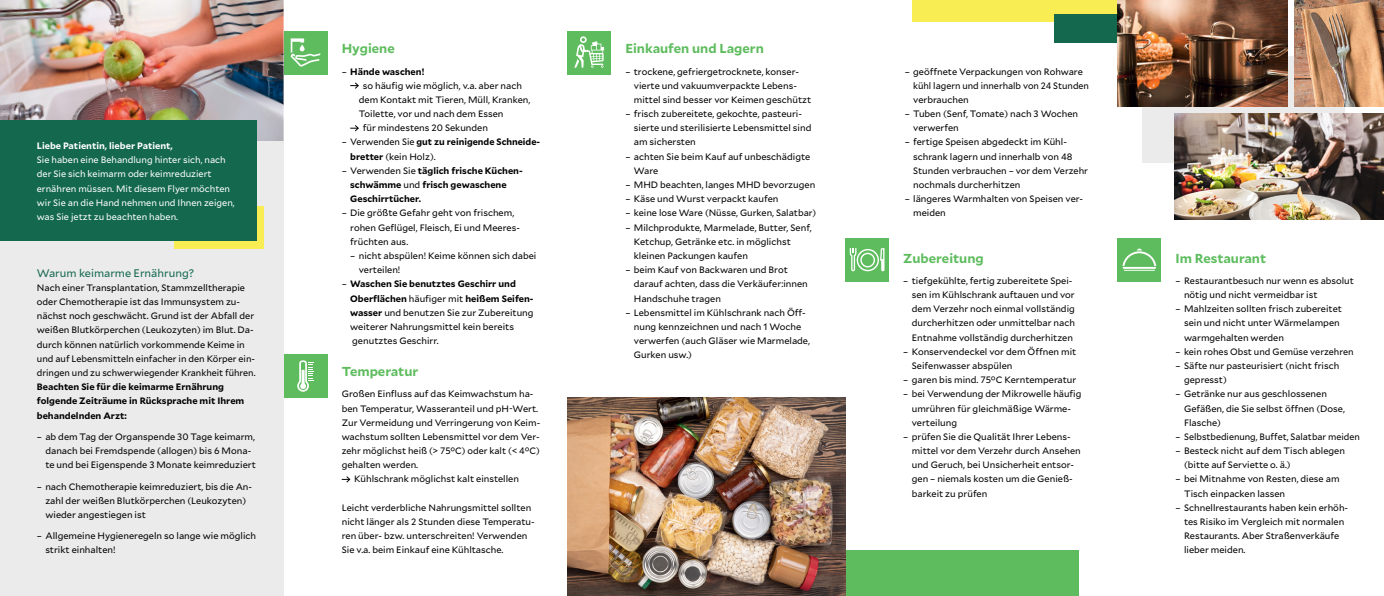
<style>
.page{position:relative;width:1384px;height:596px;background:#fff}
.page>*{position:absolute;margin:0;border:0;box-sizing:border-box;transform-origin:0 0}
.t1{font:700 13px "Mallory";color:#5ebc5e}
.t2{font:11px "Mallory";color:#13684d}
.t3{font:9.2px/14.2px "Mallory";color:#000}
.t4{font:700 9.2px/14.2px "Mallory";color:#000}
.t5{font:9.2px/14.2px "Mallory";color:#fff}
.t6{font:700 9.2px "Mallory";color:#fff}
.s1{font-weight:400}
.s2{font-weight:700}
</style>
<div class="page">
<div style="left:1142px;top:57px;width:202px;height:106px;background:#ebebec"></div>
<img style="left:0;top:0;width:283px;height:142px">
<div style="left:0;top:142px;width:283px;height:453px;background:#ebebec"></div>
<div style="left:174px;top:206px;width:90px;height:42px;background:#f8ee53"></div>
<div style="left:283px;top:30px;width:44px;height:44px;background:#5ebc5e"></div>
<svg style="left:290px;top:38px;width:30px;height:29px"></svg>
<div style="left:567px;top:30px;width:44px;height:44px;background:#5ebc5e"></div>
<svg style="left:574px;top:36px;width:30px;height:32px"></svg>
<div style="left:283px;top:354px;width:44px;height:44px;background:#5ebc5e"></div>
<svg style="left:297px;top:360px;width:17px;height:31px"></svg>
<div style="left:845px;top:550px;width:233px;height:45px;background:#5ebc5e"></div>
<div style="left:0;top:120px;width:257px;height:121px;background:#13684d"></div>
<svg style="left:350px;top:82px;width:9px;height:7px"></svg>
<svg style="left:350px;top:125px;width:9px;height:7px"></svg>
<svg style="left:342px;top:476px;width:9px;height:7px"></svg>
<div style="left:1117px;top:237px;width:44px;height:44px;background:#5ebc5e"></div>
<svg style="left:1122px;top:248px;width:34px;height:22px"></svg>
<div style="left:845px;top:237px;width:44px;height:44px;background:#5ebc5e"></div>
<svg style="left:849px;top:248px;width:35px;height:23px"></svg>
<img style="left:567px;top:397px;width:278px;height:198px">
<img style="left:1174px;top:113px;width:209px;height:107px">
<div style="left:911px;top:0;width:206px;height:21px;background:#f8ee53"></div>
<div style="left:1053px;top:14px;width:64px;height:29px;background:#13684d"></div>
<img style="left:1117px;top:0;width:170px;height:106px">
<img style="left:1294px;top:0;width:89px;height:106px">
<p class="t6" style="left:37px;top:139px;width:137px">Liebe Patientin, lieber Patient,</p>
<p class="t5" style="left:37px;top:152px;width:199px">Sie haben eine Behandlung hinter sich, nach der Sie sich keimarm oder keimreduziert ernähren müssen. Mit diesem Flyer möchten wir Sie an die Hand nehmen und Ihnen zeigen, was Sie jetzt zu beachten haben.</p>
<p class="t2" style="left:37px;top:265px;width:159px">Warum keimarme Ernährung?</p>
<p class="t3" style="left:37px;top:280px;width:220px">Nach einer Transplantation, Stammzelltherapie oder Chemotherapie ist das Immunsystem zu&shy;nächst noch geschwächt. Grund ist der Abfall der weißen Blutkörperchen (Leukozyten) im Blut. Da&shy;durch können natürlich vorkommende Keime in und auf Lebensmitteln einfacher in den Körper ein&shy;dringen und zu schwerwiegender Krankheit führen.</p>
<p class="t4" style="left:37px;top:379px;width:209px">Beachten Sie für die keimarme Ernährung folgende Zeiträume in Rücksprache mit Ihrem behandelnden Arzt:</p>
<p class="t3" style="left:45px;top:429px;width:212px;text-indent:-9px">– ab dem Tag der Organspende 30 Tage keimarm, danach bei Fremdspende (allogen) bis 6 Mona&shy;te und bei Eigenspende 3 Monate keimreduziert</p>
<p class="t3" style="left:45px;top:478px;width:208px;text-indent:-9px">– nach Chemotherapie keimreduziert, bis die An&shy;zahl der weißen Blutkörperchen (Leukozyten) wieder angestiegen ist</p>
<p class="t3" style="left:45px;top:528px;width:212px;text-indent:-9px">– Allgemeine Hygieneregeln so lange wie möglich strikt einhalten!</p>
<h1 class="t1" style="left:342px;top:39px;width:54px">Hygiene</h1>
<p class="t4" style="left:342px;top:63px;width:84px"><span class="s1">–</span> Hände waschen!</p>
<p class="t3" style="left:363px;top:78px;width:161px">so häufig wie möglich, v.a. aber nach</p>
<p class="t3" style="left:359px;top:92px;width:173px">dem Kontakt mit Tieren, Müll, Kranken,</p>
<p class="t3" style="left:359px;top:106px;width:146px">Toilette, vor und nach dem Essen</p>
<p class="t3" style="left:363px;top:120px;width:127px">für mindestens 20 Sekunden</p>
<p class="t4" style="left:350px;top:134px;width:191px;text-indent:-9px"><span class="s1">– Verwenden Sie</span> gut zu reinigende Schneide&shy;bretter <span class="s1">(kein Holz).</span></p>
<p class="t4" style="left:350px;top:163px;width:174px;text-indent:-9px"><span class="s1">– Verwenden Sie</span> täglich frische Küchen&shy;schwämme <span class="s1">und</span> frisch gewaschene<br>Geschirrtücher.</p>
<p class="t3" style="left:350px;top:205px;width:171px;text-indent:-9px">– Die größte Gefahr geht von frischem, rohen Geflügel, Fleisch, Ei und Meeres&shy;früchten aus.</p>
<p class="t3" style="left:359px;top:248px;width:179px;text-indent:-9px">– nicht abspülen! Keime können sich dabei verteilen!</p>
<p class="t3" style="left:350px;top:276px;width:185px;text-indent:-9px">– <span class="s2">Waschen Sie benutztes Geschirr und Oberflächen</span> häufiger mit <span class="s2">heißem Seifen&shy;wasser</span> und benutzen Sie zur Zubereitung weiterer Nahrungsmittel kein bereits genutztes Geschirr.</p>
<h1 class="t1" style="left:342px;top:361px;width:78px">Temperatur</h1>
<p class="t3" style="left:342px;top:386px;width:193px">Großen Einfluss auf das Keimwachstum ha-</p>
<p class="t3" style="left:342px;top:400px;width:198px">ben Temperatur, Wasseranteil und pH-Wert.</p>
<p class="t3" style="left:342px;top:414px;width:200px">Zur Vermeidung und Verringerung von Keim-</p>
<p class="t3" style="left:342px;top:429px;width:199px">wachstum sollten Lebensmittel vor dem Ver-</p>
<p class="t3" style="left:342px;top:443px;width:199px">zehr möglichst heiß (&gt; 75°C) oder kalt (&lt; 4°C)</p>
<p class="t3" style="left:342px;top:457px;width:78px">gehalten werden.</p>
<p class="t3" style="left:354px;top:471px;width:166px">Kühlschrank möglichst kalt einstellen</p>
<p class="t3" style="left:342px;top:499px;width:194px">Leicht verderbliche Nahrungsmittel sollten nicht länger als 2 Stunden diese Temperatu&shy;ren über- bzw. unterschreiten! Verwenden Sie v.a. beim Einkauf eine Kühltasche.</p>
<h1 class="t1" style="left:625px;top:39px;width:140px">Einkaufen und Lagern</h1>
<p class="t3" style="left:634px;top:64px;width:179px;text-indent:-9px">– trockene, gefriergetrocknete, konser&shy;vierte und vakuumverpackte Lebens&shy;mittel sind besser vor Keimen geschützt</p>
<p class="t3" style="left:634px;top:106px;width:179px;text-indent:-9px">– frisch zubereitete, gekochte, pasteuri&shy;sierte und sterilisierte Lebensmittel sind am sichersten</p>
<p class="t3" style="left:634px;top:149px;width:178px;text-indent:-9px">– achten Sie beim Kauf auf unbeschädigte<br>Ware</p>
<p class="t3" style="left:625px;top:177px;width:191px">– MHD beachten, langes MHD bevorzugen</p>
<p class="t3" style="left:625px;top:191px;width:155px">– Käse und Wurst verpackt kaufen</p>
<p class="t3" style="left:625px;top:205px;width:192px">– keine lose Ware (Nüsse, Gurken, Salatbar)</p>
<p class="t3" style="left:634px;top:219px;width:179px;text-indent:-9px">– Milchprodukte, Marmelade, Butter, Senf,<br>Ketchup, Getränke etc. in möglichst kleinen Packungen kaufen</p>
<p class="t3" style="left:634px;top:262px;width:175px;text-indent:-9px">– beim Kauf von Backwaren und Brot darauf achten, dass die Verkäufer:innen<br>Handschuhe tragen</p>
<p class="t3" style="left:634px;top:305px;width:178px;text-indent:-9px">– Lebensmittel im Kühlschrank nach Öff&shy;nung kennzeichnen und nach 1 Woche verwerfen (auch Gläser wie Marmelade,<br>Gurken usw.)</p>
<p class="t3" style="left:913px;top:64px;width:177px;text-indent:-9px">– geöffnete Verpackungen von Rohware kühl lagern und innerhalb von 24 Stunden verbrauchen</p>
<p class="t3" style="left:913px;top:106px;width:166px;text-indent:-9px">– Tuben (Senf, Tomate) nach 3 Wochen verwerfen</p>
<p class="t3" style="left:913px;top:134px;width:176px;text-indent:-9px">– fertige Speisen abgedeckt im Kühl&shy;schrank lagern und innerhalb von 48<br>Stunden verbrauchen – vor dem Verzehr nochmals durcherhitzen</p>
<p class="t3" style="left:913px;top:191px;width:171px;text-indent:-9px">– längeres Warmhalten von Speisen ver&shy;meiden</p>
<h1 class="t1" style="left:903px;top:248px;width:82px">Zubereitung</h1>
<p class="t3" style="left:911px;top:273px;width:165px;text-indent:-9px">– tiefgekühlte, fertig zubereitete Spei&shy;sen im Kühlschrank auftauen und vor dem Verzehr noch einmal vollständig durcherhitzen oder unmittelbar nach Entnahme vollständig durcherhitzen</p>
<p class="t3" style="left:911px;top:343px;width:166px;text-indent:-9px">– Konservendeckel vor dem Öffnen mit<br>Seifenwasser abspülen</p>
<p class="t3" style="left:903px;top:372px;width:175px">– garen bis mind. 75°C Kerntemperatur</p>
<p class="t3" style="left:911px;top:386px;width:171px;text-indent:-9px">– bei Verwendung der Mikrowelle häufig umrühren für gleichmäßige Wärme&shy;verteilung</p>
<p class="t3" style="left:911px;top:429px;width:170px;text-indent:-9px">– prüfen Sie die Qualität Ihrer Lebens&shy;mittel vor dem Verzehr durch Ansehen und Geruch, bei Unsicherheit entsor&shy;gen – niemals kosten um die Genieß&shy;barkeit zu prüfen</p>
<h1 class="t1" style="left:1175px;top:248px;width:92px">Im Restaurant</h1>
<p class="t3" style="left:1183px;top:273px;width:171px;text-indent:-9px">– Restaurantbesuch nur wenn es absolut nötig und nicht vermeidbar ist</p>
<p class="t3" style="left:1183px;top:301px;width:159px;text-indent:-9px">– Mahlzeiten sollten frisch zubereitet sein und nicht unter Wärmelampen warmgehalten werden</p>
<p class="t3" style="left:1175px;top:344px;width:180px">– kein rohes Obst und Gemüse verzehren</p>
<p class="t3" style="left:1183px;top:358px;width:157px;text-indent:-9px">– Säfte nur pasteurisiert (nicht frisch gepresst)</p>
<p class="t3" style="left:1183px;top:386px;width:162px;text-indent:-9px">– Getränke nur aus geschlossenen<br>Gefäßen, die Sie selbst öffnen (Dose,<br>Flasche)</p>
<p class="t3" style="left:1175px;top:429px;width:186px">– Selbstbedienung, Buffet, Salatbar meiden</p>
<p class="t3" style="left:1183px;top:443px;width:162px;text-indent:-9px">– Besteck nicht auf dem Tisch ablegen (bitte auf Serviette o. ä.)</p>
<p class="t3" style="left:1183px;top:471px;width:157px;text-indent:-9px">– bei Mitnahme von Resten, diese am<br>Tisch einpacken lassen</p>
<p class="t3" style="left:1183px;top:499px;width:166px;text-indent:-9px">– Schnellrestaurants haben kein erhöh&shy;tes Risiko im Vergleich mit normalen<br>Restaurants. Aber Straßenverkäufe lieber meiden.</p>
</div>
